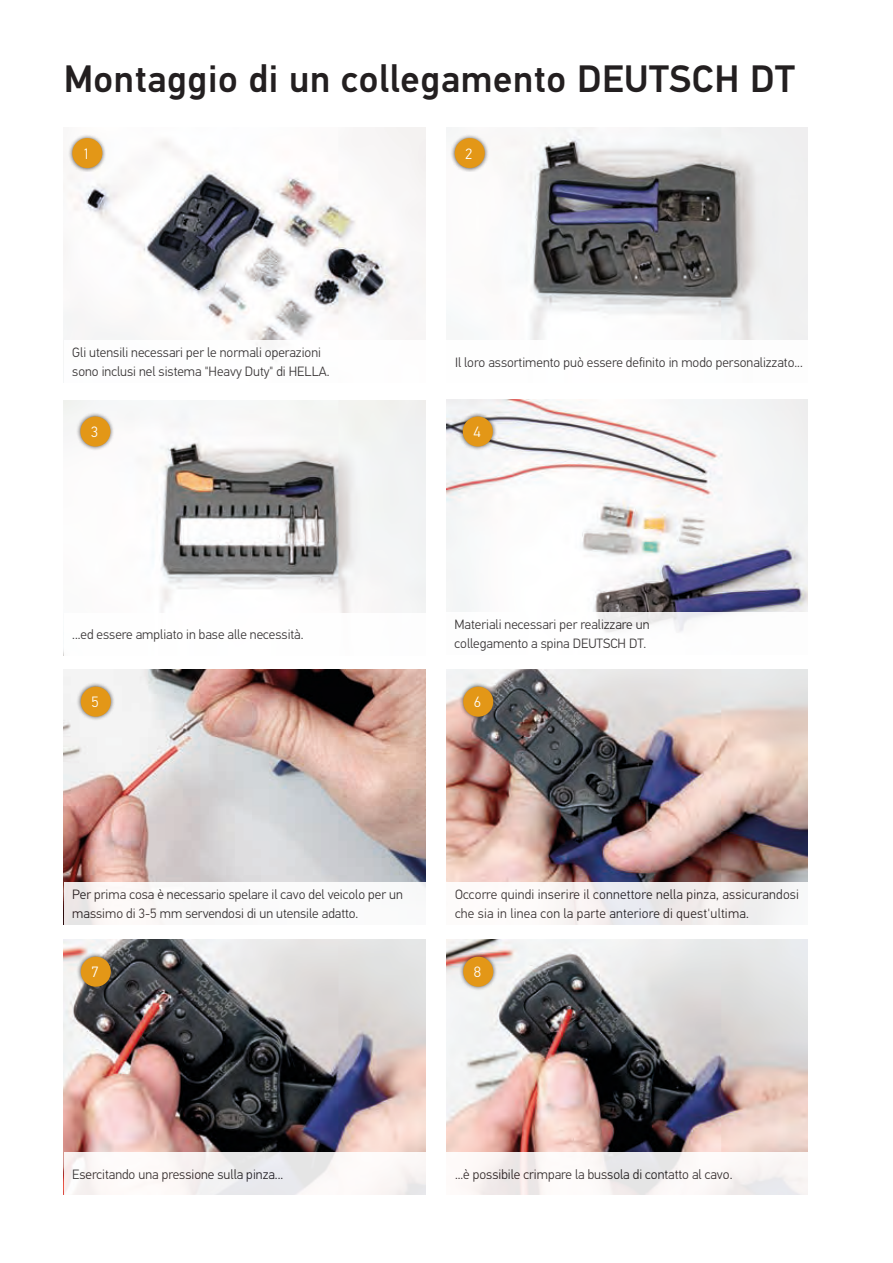
<style>
.page{position:relative;width:893px;height:1263px;background:#fff}
.page>*{position:absolute;margin:0;border:0;box-sizing:border-box;transform-origin:0 0}
.t1{font:500 38.25px "Hella DIN Universal";letter-spacing:.015em;color:#231f20}
.t2{font:300 15px "Hella DIN Universal";color:#fff}
.t3{font:300 13.5px/18.9px "Hella DIN Universal";color:#231f20}
</style>
<div class="page">
<img style="left:64px;top:400px;width:361px;height:213px">
<img style="left:446px;top:400px;width:362px;height:212px">
<img style="left:64px;top:670px;width:361px;height:212px">
<img style="left:446px;top:670px;width:362px;height:212px">
<img style="left:446px;top:940px;width:362px;height:212px">
<img style="left:64px;top:940px;width:361px;height:212px">
<div style="left:446px;top:882px;width:362px;height:43px;background:linear-gradient(to right,#fcf9f8,#edeced)"></div>
<svg style="left:64px;top:1152px;width:361px;height:43px;fill:#faf5f4"></svg>
<svg style="left:471px;top:1152px;width:337px;height:43px;fill:#f9f5f4"></svg>
<img style="left:64px;top:128px;width:361px;height:212px">
<img style="left:446px;top:128px;width:362px;height:212px">
<div style="left:68px;top:134px;width:39px;height:38px;background:#231f20;opacity:.75"></div>
<div style="left:72px;top:138px;width:30px;height:30px;background:#e39717;border-radius:50%"></div>
<div style="left:450px;top:134px;width:39px;height:38px;background:#231f20;opacity:.75"></div>
<div style="left:455px;top:138px;width:30px;height:30px;background:#e39717;border-radius:50%"></div>
<div style="left:76px;top:412px;width:39px;height:39px;background:#231f20;opacity:.75"></div>
<div style="left:80px;top:416px;width:30px;height:31px;background:#e39717;border-radius:50%"></div>
<div style="left:458px;top:412px;width:39px;height:39px;background:#231f20;opacity:.75"></div>
<div style="left:463px;top:416px;width:30px;height:31px;background:#e39717;border-radius:50%"></div>
<div style="left:77px;top:682px;width:38px;height:39px;background:#231f20;opacity:.75"></div>
<div style="left:81px;top:687px;width:30px;height:30px;background:#e39717;border-radius:50%"></div>
<div style="left:459px;top:682px;width:39px;height:39px;background:#231f20;opacity:.75"></div>
<div style="left:463px;top:687px;width:30px;height:30px;background:#e39717;border-radius:50%"></div>
<div style="left:77px;top:952px;width:38px;height:39px;background:#231f20;opacity:.75"></div>
<div style="left:81px;top:957px;width:30px;height:30px;background:#e39717;border-radius:50%"></div>
<div style="left:459px;top:952px;width:39px;height:39px;background:#231f20;opacity:.75"></div>
<div style="left:463px;top:957px;width:30px;height:30px;background:#e39717;border-radius:50%"></div>
<h1 class="t1" style="left:64px;top:55px;width:733px">Montaggio di un collegamento DEUTSCH DT</h1>
<p class="t2" style="left:83px;top:145px;width:9px">1</p>
<p class="t2" style="left:465px;top:145px;width:9px">2</p>
<p class="t3" style="left:72px;top:344px;width:259px">Gli utensili necessari per le normali operazioni sono inclusi nel sistema "Heavy Duty" di HELLA.</p>
<p class="t3" style="left:455px;top:353px;width:349px">Il loro assortimento può essere definito in modo personalizzato...</p>
<p class="t2" style="left:91px;top:423px;width:9px">3</p>
<p class="t2" style="left:473px;top:423px;width:9px">4</p>
<p class="t3" style="left:72px;top:626px;width:233px">...ed essere ampliato in base alle necessità.</p>
<p class="t3" style="left:455px;top:616px;width:197px">Materiali necessari per realizzare un collegamento a spina DEUTSCH DT.</p>
<p class="t2" style="left:91px;top:693px;width:9px">5</p>
<p class="t2" style="left:474px;top:693px;width:9px">6</p>
<p class="t3" style="left:72px;top:886px;width:332px">Per prima cosa è necessario spelare il cavo del veicolo per un massimo di 3-5 mm servendosi di un utensile adatto.</p>
<p class="t3" style="left:455px;top:886px;width:346px">Occorre quindi inserire il connettore nella pinza, assicurandosi che sia in linea con la parte anteriore di quest'ultima.</p>
<p class="t2" style="left:91px;top:963px;width:9px">7</p>
<p class="t2" style="left:474px;top:963px;width:9px">8</p>
<p class="t3" style="left:72px;top:1166px;width:212px">Esercitando una pressione sulla pinza...</p>
<p class="t3" style="left:455px;top:1165px;width:279px">...è possibile crimpare la bussola di contatto al cavo.</p>
</div>
